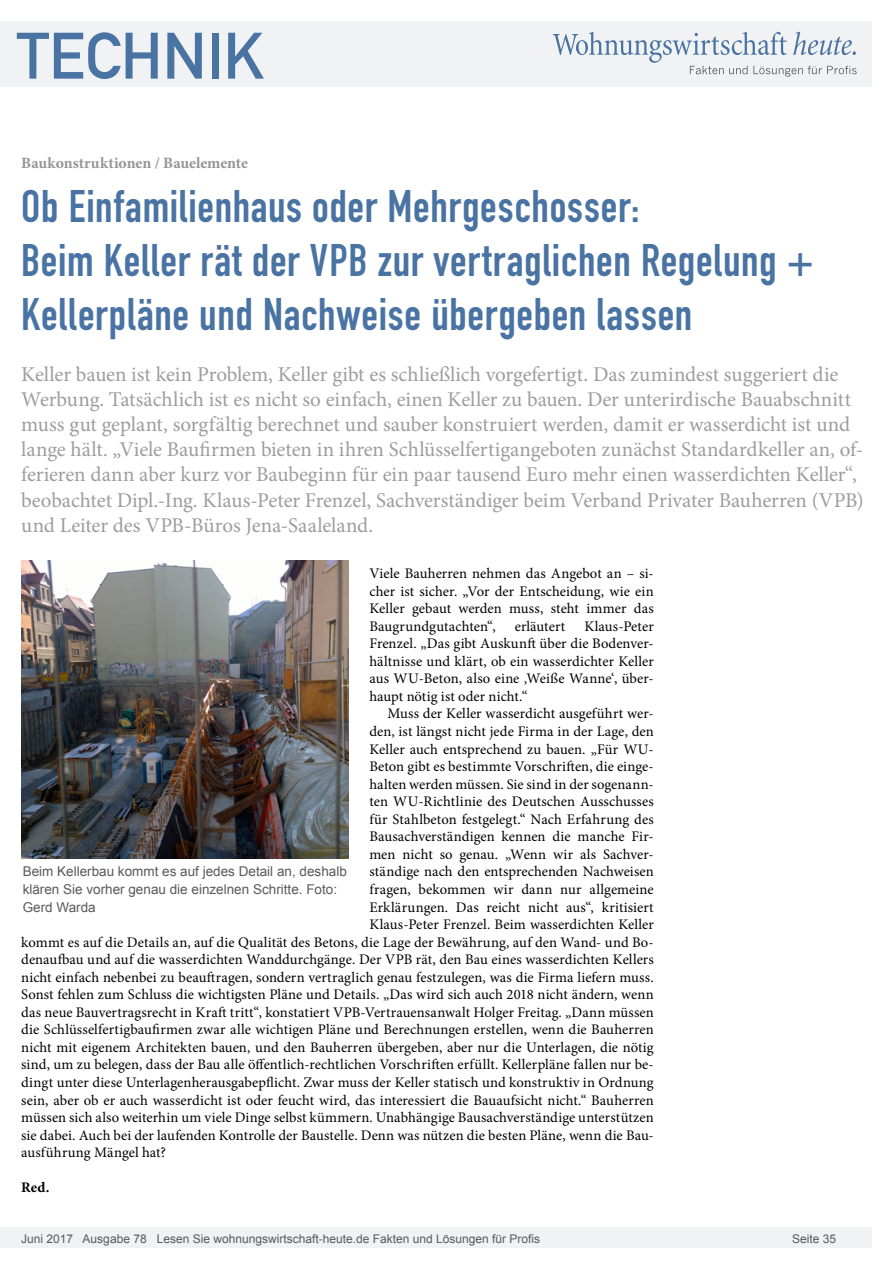
<style>
.page{position:relative;width:893px;height:1263px;background:#fff}
.page>*{position:absolute;margin:0;border:0;box-sizing:border-box;transform-origin:0 0}
.t1{font:64.5px "DIN Mittelschrift";color:#4973a3}
.Überschrift_Groß{font:45px/54px "DIN Engschrift";letter-spacing:.015em;color:#4973a3}
.Anlesetext{font:21px/25.2px "Minion Pro";letter-spacing:-.005em;color:#9d9d9d}
.Kategorie{font:700 15.75px "Minion Pro";color:#959595}
.Fliesstext{font:14.7px "Minion Pro";letter-spacing:.005em;color:#000}
.Fließtext_erste_Zeil{font:14.7px/17.5px "Minion Pro";letter-spacing:.005em;color:#000;text-align:justify}
.AUTOR{font:700 14.7px "Minion Pro";color:#000}
.Bildunterschrift{font:13.5px/17.5px "Arial";color:#595959}
.t2{font:12px "Arial";color:#595959}
</style>
<div class="page">
<div style="left:0;top:1227px;width:872px;height:20px;background:#f1f2f3"></div>
<div style="left:0;top:21px;width:872px;height:66px;background:#f1f2f3"></div>
<svg style="left:553px;top:32px;width:304px;height:45px"></svg>
<img style="left:21px;top:560px;width:327px;height:299px">
<h1 class="t1" style="left:17px;top:18px;width:249px">TECHNIK</h1>
<p class="Kategorie" style="left:21px;top:152px;width:228px">Baukonstruktionen / Bauelemente</p>
<p class="Überschrift_Groß" style="left:21px;top:180px;width:794px">Ob Einfamilienhaus oder Mehrgeschosser:<br>Beim Keller rät der VPB zur vertraglichen Regelung +<br>Kellerpläne und Nachweise übergeben lassen</p>
<p class="Anlesetext" style="left:21px;top:361px;width:844px">Keller bauen ist kein Problem, Keller gibt es schließlich vorgefertigt. Das zumindest suggeriert die Werbung. Tatsächlich ist es nicht so einfach, einen Keller zu bauen. Der unterirdische Bauabschnitt muss gut geplant, sorgfältig berechnet und sauber konstruiert werden, damit er wasserdicht ist und lange hält. „Viele Baufirmen bieten in ihren Schlüsselfertigangeboten zunächst Standardkeller an, of&shy;ferieren dann aber kurz vor Baubeginn für ein paar tausend Euro mehr einen wasserdichten Keller“, beobachtet Dipl.-Ing. Klaus-Peter Frenzel, Sachverständiger beim Verband Privater Bauherren (VPB) und Leiter des VPB-Büros Jena-Saaleland.</p>
<p class="Fließtext_erste_Zeil" style="left:369px;top:565px;width:286px">Viele Bauherren nehmen das Angebot an – si&shy;cher ist sicher. „Vor der Entscheidung, wie ein Keller gebaut werden muss, steht immer das Baugrundgutachten“,</p>
<p class="Fließtext_erste_Zeil" style="left:369px;top:617px;width:286px;text-indent:215px">Klaus-Peter Frenzel. „Das gibt Auskunft über die Bodenver&shy;hältnisse und klärt, ob ein wasserdichter Keller aus WU-Beton, also eine ‚Weiße Wanne‘, über&shy;haupt nötig ist oder nicht.“</p>
<p class="Fliesstext" style="left:387px;top:704px;width:268px">Muss der Keller wasserdicht ausgeführt wer-</p>
<p class="Fliesstext" style="left:369px;top:721px;width:286px">den, ist längst nicht jede Firma in der Lage, den</p>
<p class="Fliesstext" style="left:369px;top:739px;width:286px">Keller auch entsprechend zu bauen. „Für WU-</p>
<p class="Fliesstext" style="left:369px;top:756px;width:286px">Beton gibt es bestimmte Vorschriften, die einge-</p>
<p class="Fliesstext" style="left:369px;top:774px;width:286px">halten werden müssen. Sie sind in der sogenann-</p>
<p class="Fliesstext" style="left:369px;top:792px;width:286px">ten WU-Richtlinie des Deutschen Ausschusses</p>
<p class="Fliesstext" style="left:369px;top:809px;width:286px">für Stahlbeton festgelegt.“ Nach Erfahrung des</p>
<p class="Fliesstext" style="left:369px;top:827px;width:286px">Bausachverständigen kennen die manche Fir-</p>
<p class="Fliesstext" style="left:369px;top:844px;width:286px">men nicht so genau. „Wenn wir als Sachver-</p>
<p class="Fliesstext" style="left:369px;top:862px;width:286px">ständige nach den entsprechenden Nachweisen</p>
<p class="Fliesstext" style="left:369px;top:879px;width:286px">fragen, bekommen wir dann nur allgemeine</p>
<p class="Fliesstext" style="left:369px;top:897px;width:286px">Erklärungen. Das reicht nicht aus“, kritisiert</p>
<p class="Fliesstext" style="left:369px;top:914px;width:286px">Klaus-Peter Frenzel. Beim wasserdichten Keller</p>
<p class="Fliesstext" style="left:21px;top:932px;width:634px">kommt es auf die Details an, auf die Qualität des Betons, die Lage der Bewährung, auf den Wand- und Bo-</p>
<p class="Fliesstext" style="left:21px;top:950px;width:634px">denaufbau und auf die wasserdichten Wanddurchgänge. Der VPB rät, den Bau eines wasserdichten Kellers</p>
<p class="Fliesstext" style="left:21px;top:967px;width:634px">nicht einfach nebenbei zu beauftragen, sondern vertraglich genau festzulegen, was die Firma liefern muss.</p>
<p class="Fliesstext" style="left:21px;top:985px;width:634px">Sonst fehlen zum Schluss die wichtigsten Pläne und Details. „Das wird sich auch 2018 nicht ändern, wenn</p>
<p class="Fliesstext" style="left:21px;top:1002px;width:634px">das neue Bauvertragsrecht in Kraft tritt“, konstatiert VPB-Vertrauensanwalt Holger Freitag. „Dann müssen</p>
<p class="Fliesstext" style="left:21px;top:1020px;width:634px">die Schlüsselfertigbaufirmen zwar alle wichtigen Pläne und Berechnungen erstellen, wenn die Bauherren</p>
<p class="Fliesstext" style="left:21px;top:1037px;width:634px">nicht mit eigenem Architekten bauen, und den Bauherren übergeben, aber nur die Unterlagen, die nötig</p>
<p class="Fliesstext" style="left:21px;top:1055px;width:634px">sind, um zu belegen, dass der Bau alle öffentlich-rechtlichen Vorschriften erfüllt. Kellerpläne fallen nur be-</p>
<p class="Fliesstext" style="left:21px;top:1072px;width:634px">dingt unter diese Unterlagenherausgabepflicht. Zwar muss der Keller statisch und konstruktiv in Ordnung</p>
<p class="Fliesstext" style="left:21px;top:1090px;width:634px">sein, aber ob er auch wasserdicht ist oder feucht wird, das interessiert die Bauaufsicht nicht.“ Bauherren</p>
<p class="Fliesstext" style="left:21px;top:1107px;width:634px">müssen sich also weiterhin um viele Dinge selbst kümmern. Unabhängige Bausachverständige unterstützen</p>
<p class="Fliesstext" style="left:21px;top:1125px;width:634px">sie dabei. Auch bei der laufenden Kontrolle der Baustelle. Denn was nützen die besten Pläne, wenn die Bau-</p>
<p class="Fliesstext" style="left:21px;top:1143px;width:146px">ausführung Mängel hat?</p>
<p class="AUTOR" style="left:21px;top:1177px;width:30px">Red.</p>
<p class="Fließtext_erste_Zeil" style="left:515px;top:617px;width:52px">erläutert</p>
<p class="Bildunterschrift" style="left:23px;top:863px;width:326px">Beim Kellerbau kommt es auf jedes Detail an, deshalb klären Sie vorher genau die einzelnen Schritte. Foto:<br>Gerd Warda</p>
<p class="t2" style="left:21px;top:1230px;width:520px">Juni 2017 Ausgabe 78 Lesen Sie wohnungswirtschaft-heute.de Fakten und Lösungen für Profis</p>
<p class="t2" style="left:792px;top:1231px;width:46px">Seite 35</p>
</div>
